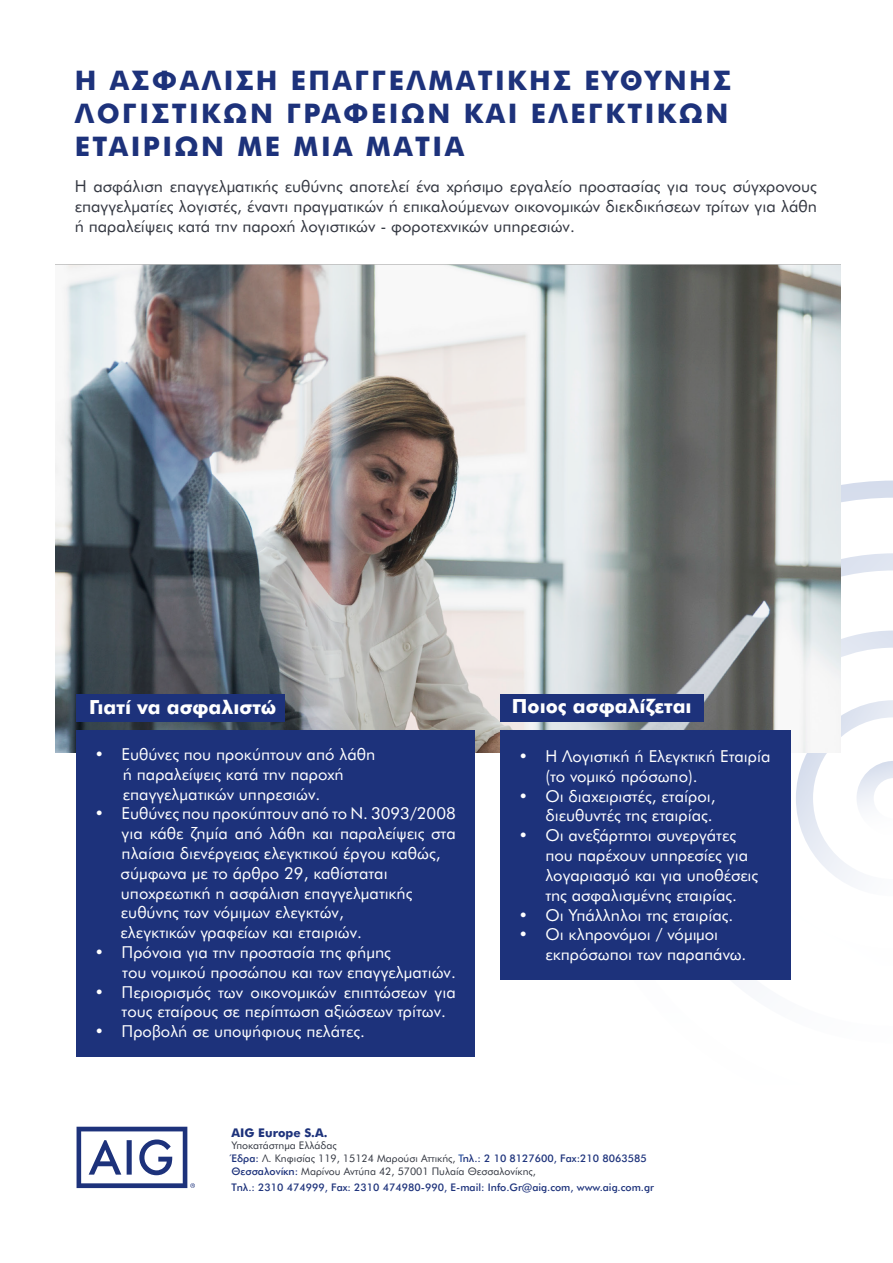
<style>
.page{position:relative;width:893px;height:1263px;background:#fff}
.page>*{position:absolute;margin:0;border:0;box-sizing:border-box;transform-origin:0 0}
.t1{font:700 27px/33px "AIG Futura GR";letter-spacing:.09em;color:#1d327b;text-align:justify}
.t2{font:700 19.5px "AIG Futura GR";color:#fff}
.t3{font:16.5px/19.8px "AIG Futura GR";color:#fff}
.t4{font:16.5px/19.8px "AIG Futura GR";color:#333741;text-align:justify}
.t5{font:700 12px "AIG Futura GR";color:#1d327b}
.t6{font:10.5px/12.6px "AIG Futura GR";color:#333741}
.t7{font:500 10.5px "AIG Futura GR";color:#1d327b}
.s1{font-weight:500;color:#1d327b}
.s2{font-weight:500;color:#3257a4}
</style>
<div class="page">
<img style="left:576px;top:480px;width:317px;height:500px">
<img style="left:791px;top:630px;width:102px;height:336px">
<svg style="left:77px;top:1127px;width:118px;height:61px"></svg>
<img style="left:55px;top:264px;width:785px;height:489px">
<div style="left:500px;top:730px;width:291px;height:249px;background:#1d327b"></div>
<div style="left:500px;top:694px;width:203px;height:28px;background:#1d327b"></div>
<div style="left:77px;top:730px;width:398px;height:327px;background:#1d327b"></div>
<div style="left:77px;top:694px;width:208px;height:28px;background:#1d327b"></div>
<h1 class="t1" style="left:75px;top:64px;width:658px">Η ΑΣΦΆΛΙΣΗ ΕΠΑΓΓΕΛΜΑΤΙΚΉΣ ΕΥΘΎΝΗΣ ΛΟΓΙΣΤΙΚΏΝ ΓΡΑΦΕΊΩΝ ΚΑΙ ΕΛΕΓΚΤΙΚΏΝ ΕΤΑΙΡΙΏΝ ΜΕ ΜΙΑ ΜΑΤΙΆ</h1>
<p class="t4" style="left:75px;top:176px;width:744px">Η ασφάλιση επαγγελματικής ευθύνης αποτελεί ένα χρήσιμο εργαλείο προστασίας για τους σύγχρονους επαγγελματίες λογιστές, έναντι πραγματικών ή επικαλούμενων οικονομικών διεκδικήσεων τρίτων για λάθη ή παραλείψεις κατά την παροχή λογιστικών - φοροτεχνικών υπηρεσιών.</p>
<p class="t2" style="left:89px;top:696px;width:189px">Γιατί να ασφαλιστώ</p>
<p class="t3" style="left:123px;top:744px;width:254px;text-indent:-28px">• Ευθύνες που προκύπτουν από λάθη ή παραλείψεις κατά την παροχή επαγγελματικών υπηρεσιών.</p>
<p class="t3" style="left:121px;top:803px;width:337px;text-indent:-26px">• Ευθύνες που προκύπτουν από το Ν. 3093/2008 για κάθε ζημία από λάθη και παραλείψεις στα πλαίσια διενέργειας ελεγκτικού έργου καθώς, σύμφωνα με το άρθρο 29, καθίσταται υποχρεωτική η ασφάλιση επαγγελματικής ευθύνης των νόμιμων ελεγκτών,<br>ελεγκτικών γραφείων και εταιριών.</p>
<p class="t3" style="left:122px;top:942px;width:335px;text-indent:-28px">• Πρόνοια για την προστασία της φήμης<br>του νομικού προσώπου και των επαγγελματιών.</p>
<p class="t3" style="left:122px;top:982px;width:336px;text-indent:-27px">• Περιορισμός των οικονομικών επιπτώσεων για τους εταίρους σε περίπτωση αξιώσεων τρίτων.</p>
<p class="t3" style="left:95px;top:1021px;width:272px">• Προβολή σε υποψήφιους πελάτες.</p>
<p class="t2" style="left:512px;top:695px;width:181px">Ποιος ασφαλίζεται</p>
<p class="t3" style="left:545px;top:746px;width:227px;text-indent:-27px">• Η Λογιστική ή Ελεγκτική Εταιρία (το νομικό πρόσωπο).</p>
<p class="t3" style="left:518px;top:786px;width:199px;text-align:right">• Οι διαχειριστές, εταίροι, διευθυντές της εταιρίας.</p>
<p class="t3" style="left:545px;top:825px;width:214px;text-indent:-27px">• Οι ανεξάρτητοι συνεργάτες που παρέχουν υπηρεσίες για λογαριασμό και για υποθέσεις της ασφαλισμένης εταιρίας.</p>
<p class="t3" style="left:518px;top:904px;width:217px">• Οι Υπάλληλοι της εταιρίας.</p>
<p class="t3" style="left:545px;top:924px;width:203px;text-indent:-27px">• Οι κληρονόμοι / νόμιμοι εκπρόσωποι των παραπάνω.</p>
<p class="t5" style="left:231px;top:1125px;width:97px">AIG Europe S.A.</p>
<p class="t6" style="left:231px;top:1139px;width:417px">Υποκατάστημα Ελλάδας<br><span class="s1">Έδρα:</span> Λ. Κηφισίας 119, 15124 Μαρούσι Αττικής, <span class="s2">Τ</span><span class="s1">ηλ.: 2 10 8127600, Fax:210 8063585<br>Θεσσαλονίκη:</span> Μαρίνου Αντύπα 42, 57001 Πυλαία Θεσσαλονίκης,</p>
<p class="t7" style="left:231px;top:1181px;width:424px">Tηλ.: 2310 474999, Fax: 2310 474980-990, E-mail: Info.Gr@aig.com, www.aig.com.gr</p>
</div>
